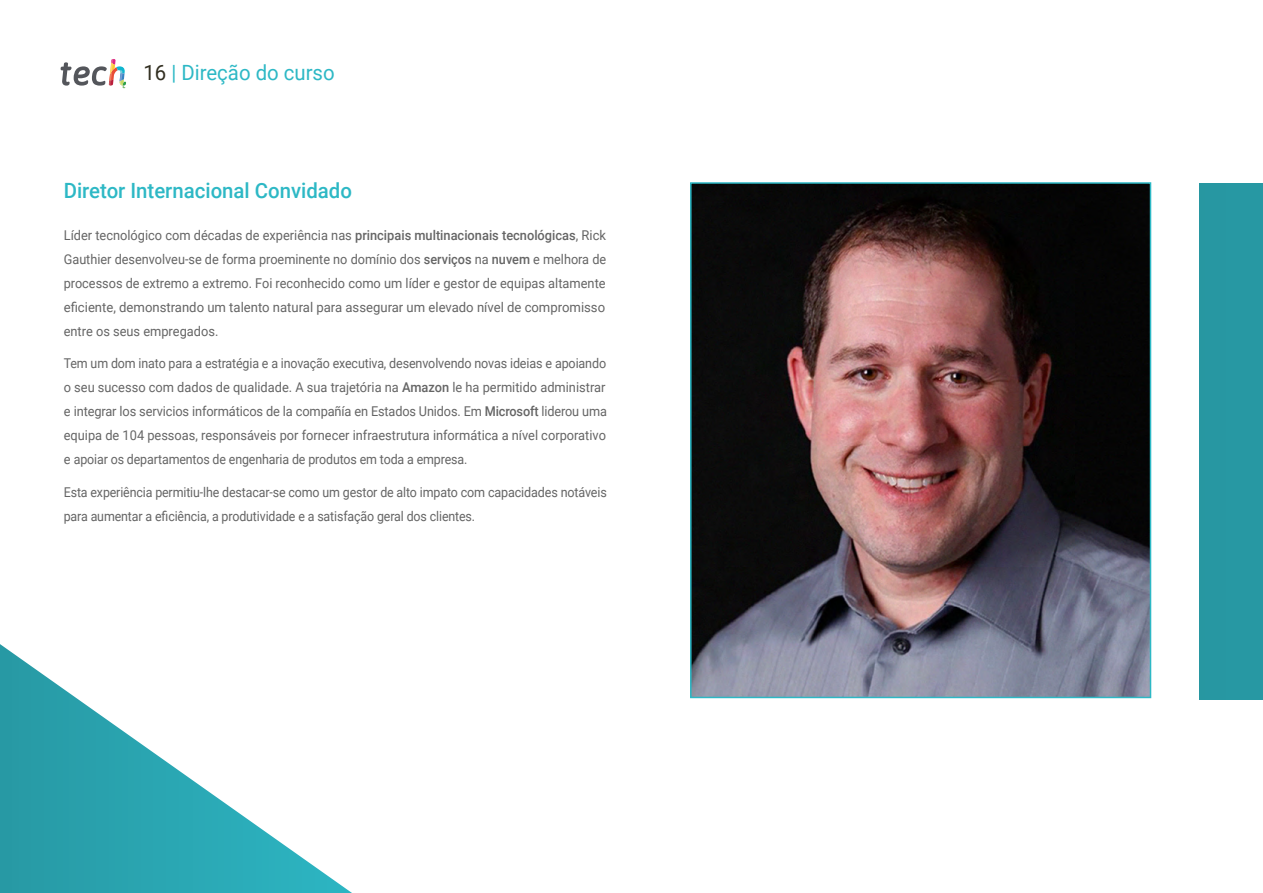
<style>
.page{position:relative;width:1263px;height:893px;background:#fff}
.page>*{position:absolute;margin:0;border:0;box-sizing:border-box;transform-origin:0 0}
.t1{font:500 21px "Roboto";color:#2db8c5}
.t2{font:21px "Roboto";color:#2db8c5}
.t3{font:13.5px/24px "Roboto";letter-spacing:-.01em;color:#656565;text-align:justify;scale:.92 1}
.t4{font:13.5px/24px "Roboto";letter-spacing:-.01em;color:#656565;text-align:justify;scale:.95 1}
.s1{color:#312e20}
.s2{font-weight:500}
</style>
<div class="page">
<div style="left:1199px;top:184px;width:64px;height:516px;background:#2798a3"></div>
<svg style="left:61px;top:59px;width:65px;height:29px"></svg>
<svg style="left:0;top:644px;width:352px;height:249px"></svg>
<img style="left:693px;top:185px;width:455px;height:510px">
<div style="left:690px;top:182px;width:461px;height:516px;border:2px solid #2db8c5"></div>
<h1 class="t2" style="left:144px;top:57px;width:193px"><span class="s1">16</span> | Direção do curso</h1>
<h1 class="t1" style="left:64px;top:176px;width:290px">Diretor Internacional Convidado</h1>
<p class="t4" style="left:64px;top:222px;width:572px">Líder tecnológico com décadas de experiência nas <span class="s2">principais multinacionais tecnológicas</span>, Rick Gauthier desenvolveu-se de forma proeminente no domínio dos <span class="s2">serviços</span> na <span class="s2">nuvem</span> e melhora de processos de extremo a extremo. Foi reconhecido como um líder e gestor de equipas altamente eficiente, demonstrando um talento natural para assegurar um elevado nível de compromisso entre os seus empregados.</p>
<p class="t3" style="left:64px;top:351px;width:592px">Tem um dom inato para a estratégia e a inovação executiva, desenvolvendo novas ideias e apoiando o seu sucesso com dados de qualidade. A sua trajetória na <span class="s2">Amazon</span> le ha permitido administrar e integrar los servicios informáticos de la compañía en Estados Unidos. Em <span class="s2">Microsoft</span> liderou uma equipa de 104 pessoas, responsáveis por fornecer infraestrutura informática a nível corporativo e apoiar os departamentos de engenharia de produtos em toda a empresa.</p>
<p class="t3" style="left:64px;top:479px;width:592px">Esta experiência permitiu-lhe destacar-se como um gestor de alto impato com capacidades notáveis para aumentar a eficiência, a produtividade e a satisfação geral dos clientes.</p>
</div>
